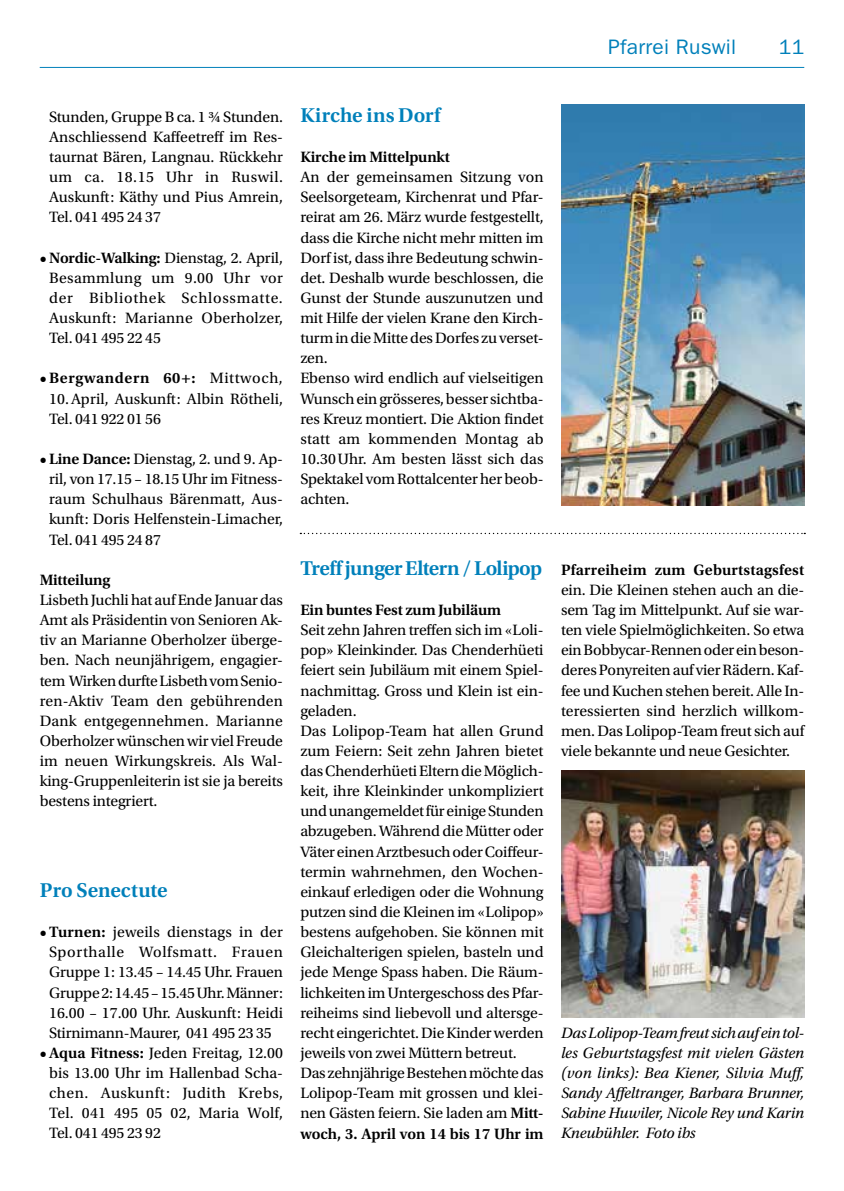
<style>
.page{position:relative;width:844px;height:1191px;background:#fff}
.page>*{position:absolute;margin:0;border:0;box-sizing:border-box;transform-origin:0 0}
.t1{font:600 21px "Utopia Std";letter-spacing:-.03em;color:#0080ba}
.t2{font:600 21px "Utopia Std";letter-spacing:-.01em;color:#0080ba}
.t3{font:21px "ITC Franklin Gothic Std";letter-spacing:.01em;color:#0080ba}
.t4{font:15.75px/20.1px "Utopia Std";letter-spacing:-.01em;color:#000;text-align:justify}
.t5{font:italic 15.75px/20.1px "Utopia Std";letter-spacing:-.01em;color:#000;text-align:justify}
.t6{font:600 15.75px "Utopia Std";letter-spacing:-.01em;color:#000}
.t7{font:600 15.75px "Utopia Std";letter-spacing:.01em;color:#000}
.s1{font-weight:600}
</style>
<div class="page">
<hr style="left:40px;top:67px;width:764px;height:1px;background:#0080ba">
<img style="left:561px;top:104px;width:243px;height:401px">
<img style="left:561px;top:770px;width:243px;height:247px">
<svg style="left:300px;top:533px;width:505px;height:1px"></svg>
<h1 class="t3" style="left:608px;top:35px;width:129px">Pfarrei Ruswil</h1>
<h1 class="t3" style="left:778px;top:35px;width:27px">11</h1>
<p class="t4" style="left:49px;top:107px;width:235px">Stunden, Gruppe B ca. 1 ¾ Stunden.<br>Anschliessend Kaffeetreff im Res&shy;taurnat Bären, Langnau. Rückkehr um ca. 18.15 Uhr in Ruswil.<br>Auskunft: Käthy und Pius Amrein, Tel. 041 495 24 37</p>
<p class="t4" style="left:49px;top:248px;width:235px;text-indent:-9px"><span class="s1">• Nordic-Walking:</span> Dienstag, 2. April, Besammlung um 9.00 Uhr vor der Bibliothek Schlossmatte.<br>Auskunft: Marianne Oberholzer, Tel. 041 495 22 45</p>
<p class="t4" style="left:49px;top:368px;width:235px;text-indent:-9px"><span class="s1">• Bergwandern 60+:</span> Mittwoch, 10.April, Auskunft: Albin Rötheli, Tel. 041 922 01 56</p>
<p class="t4" style="left:49px;top:449px;width:235px;text-indent:-9px"><span class="s1">• Line Dance:</span> Dienstag, 2. und 9. Ap&shy;ril, von 17.15 – 18.15 Uhr im Fitness&shy;raum Schulhaus Bärenmatt, Aus&shy;kunft: Doris Helfenstein-Limacher, Tel. 041 495 24 87</p>
<p class="t6" style="left:40px;top:571px;width:72px">Mitteilung</p>
<p class="t4" style="left:40px;top:590px;width:245px">Lisbeth Juchli hat auf Ende Januar das Amt als Präsidentin von Senioren Ak&shy;tiv an Marianne Oberholzer überge&shy;ben. Nach neunjährigem, engagier&shy;tem Wirken durfte Lisbeth vom Senio&shy;ren-Aktiv Team den gebührenden Dank entgegennehmen. Marianne Oberholzer wünschen wir viel Freude im neuen Wirkungskreis. Als Wal&shy;king-Gruppenleiterin ist sie ja bereits bestens integriert.</p>
<h1 class="t2" style="left:40px;top:878px;width:129px">Pro Senectute</h1>
<p class="t4" style="left:40px;top:922px;width:245px;text-align:center"><span class="s1">• Turnen:</span> jeweils dienstags in der Sporthalle Wolfsmatt. Frauen Gruppe 1: 13.45 – 14.45 Uhr. Frauen Gruppe 2: 14.45 – 15.45 Uhr. Männer:<br>16.00 – 17.00 Uhr. Auskunft: Heidi Stirnimann-Maurer, 041 495 23 35</p>
<p class="t4" style="left:49px;top:1043px;width:235px;text-indent:-9px"><span class="s1">• Aqua Fitness:</span> Jeden Freitag, 12.00 bis 13.00 Uhr im Hallenbad Scha&shy;chen. Auskunft: Judith Krebs, Tel. 041 495 05 02, Maria Wolf, Tel. 041 495 23 92</p>
<h1 class="t2" style="left:300px;top:103px;width:141px">Kirche ins Dorf</h1>
<p class="t6" style="left:300px;top:148px;width:151px">Kirche im Mittelpunkt</p>
<p class="t4" style="left:300px;top:167px;width:245px;text-align:left">An der gemeinsamen Sitzung von<br>Seelsorgeteam, Kirchenrat und Pfar&shy;reirat am 26. März wurde festgestellt, dass die Kirche nicht mehr mitten im<br>Dorf ist, dass ihre Bedeutung schwin&shy;det. Deshalb wurde beschlossen, die<br>Gunst der Stunde auszunutzen und mit Hilfe der vielen Krane den Kirch&shy;turm in die Mitte des Dorfes zu verset&shy;zen.<br>Ebenso wird endlich auf vielseitigen<br>Wunsch ein grösseres, besser sichtba&shy;res Kreuz montiert. Die Aktion findet statt am kommenden Montag ab<br>10.30Uhr. Am besten lässt sich das<br>Spektakel vom Rottalcenter her beob&shy;achten.</p>
<h1 class="t1" style="left:300px;top:556px;width:243px">Treff junger Eltern / Lolipop</h1>
<p class="t6" style="left:300px;top:601px;width:202px">Ein buntes Fest zum Jubiläum</p>
<p class="t4" style="left:300px;top:620px;width:245px;text-align:left">Seit zehn Jahren treffen sich im «Loli&shy;pop» Kleinkinder. Das Chenderhüeti feiert sein Jubiläum mit einem Spiel&shy;nachmittag. Gross und Klein ist ein&shy;geladen.<br>Das Lolipop-Team hat allen Grund zum Feiern: Seit zehn Jahren bietet das Chenderhüeti Eltern die Möglich&shy;keit, ihre Kleinkinder unkompliziert und unangemeldet für einige Stunden abzugeben. Während die Mütter oder Väter einen Arztbesuch oder Coiffeur&shy;termin wahrnehmen, den Wochen&shy;einkauf erledigen oder die Wohnung putzen sind die Kleinen im «Lolipop» bestens aufgehoben. Sie können mit Gleichalterigen spielen, basteln und jede Menge Spass haben. Die Räum&shy;lichkeiten im Untergeschoss des Pfar&shy;reiheims sind liebevoll und altersge&shy;recht eingerichtet. Die Kinder werden jeweils von zwei Müttern betreut.<br>Das zehnjährige Bestehen möchte das Lolipop-Team mit grossen und klei&shy;nen Gästen feiern. Sie laden am <span class="s1">Mitt&shy;woch, 3. April von 14 bis 17 Uhr im</span></p>
<p class="t7" style="left:561px;top:561px;width:245px">Pfarreiheim zum Geburtstagsfest</p>
<p class="t4" style="left:561px;top:580px;width:245px">ein. Die Kleinen stehen auch an die&shy;sem Tag im Mittelpunkt. Auf sie war&shy;ten viele Spielmöglichkeiten. So etwa ein Bobbycar-Rennen oder ein beson&shy;deres Ponyreiten auf vier Rädern. Kaf&shy;fee und Kuchen stehen bereit. Alle In&shy;teressierten sind herzlich willkom&shy;men. Das Lolipop-Team freut sich auf viele bekannte und neue Gesichter.</p>
<p class="t5" style="left:561px;top:1022px;width:246px">Das Lolipop-Team freut sich auf ein tol&shy;les Geburtstagsfest mit vielen Gästen (von links): Bea Kiener, Silvia Muff, Sandy Affeltranger, Barbara Brunner, Sabine Huwiler, Nicole Rey und Karin Kneubühler. Foto ibs</p>
</div>
